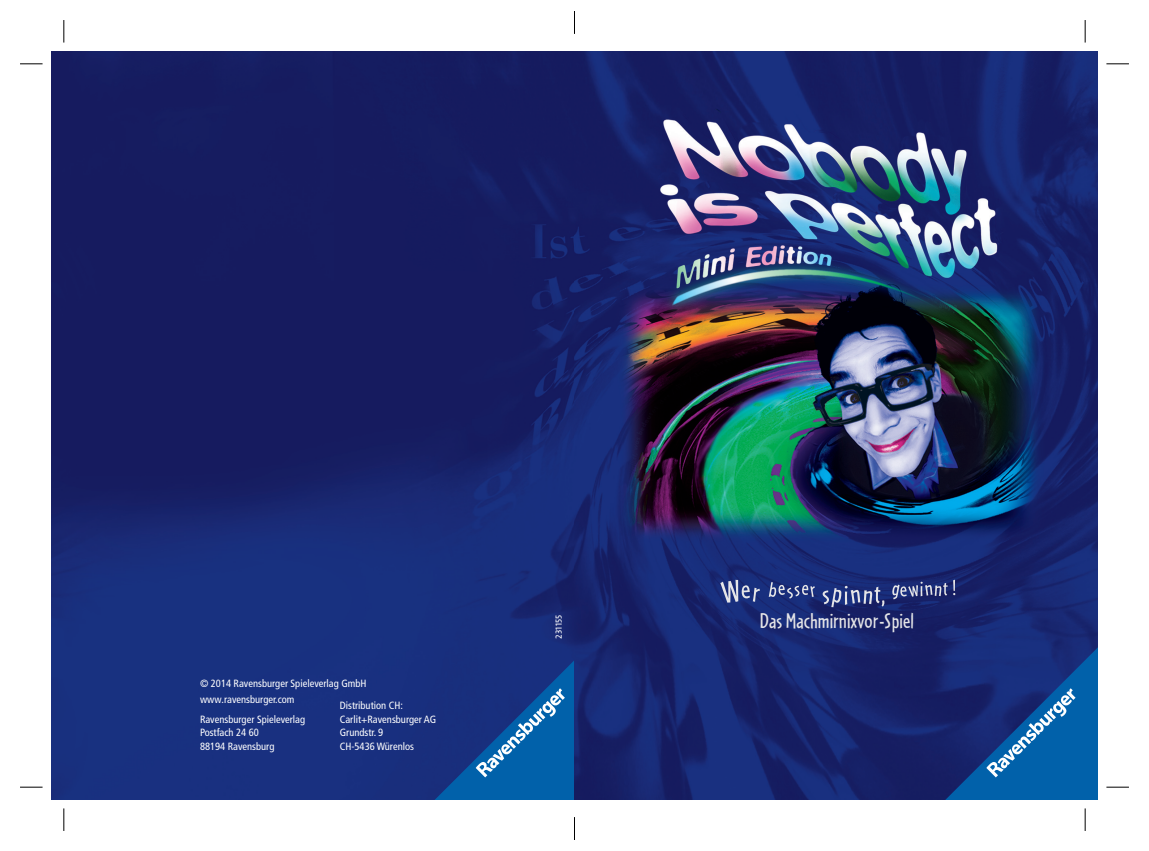
<style>
.page{position:relative;width:1149px;height:851px;background:#fff}
.page>*{position:absolute;margin:0;border:0;box-sizing:border-box;transform-origin:0 0}
.t1{font:22.05px "Cafeteria";color:#e5e5e7}
.t2{font:condensed 10.5px/13.5px "Frutiger LT Pro";color:#fff}
.t3{font:9px "The Sans Caps";color:#fff}
</style>
<div class="page">
<img style="left:51px;top:51px;width:1046px;height:748px">
<svg style="left:429px;top:641px;width:145px;height:158px"></svg>
<svg style="left:940px;top:641px;width:157px;height:158px"></svg>
<svg style="left:720px;top:579px;width:39px;height:23px"></svg>
<svg style="left:768px;top:582px;width:46px;height:16px"></svg>
<svg style="left:822px;top:585px;width:62px;height:22px"></svg>
<svg style="left:891px;top:579px;width:64px;height:20px"></svg>
<svg style="left:20px;top:64px;width:23px;height:1px"></svg>
<svg style="left:1106px;top:64px;width:22px;height:1px"></svg>
<svg style="left:20px;top:786px;width:23px;height:1px"></svg>
<svg style="left:1106px;top:786px;width:22px;height:1px"></svg>
<svg style="left:64px;top:20px;width:1px;height:23px"></svg>
<svg style="left:64px;top:808px;width:1px;height:22px"></svg>
<svg style="left:1084px;top:20px;width:1px;height:23px"></svg>
<svg style="left:1084px;top:808px;width:1px;height:22px"></svg>
<svg style="left:574px;top:11px;width:1px;height:23px"></svg>
<svg style="left:574px;top:817px;width:1px;height:22px"></svg>
<p class="t2" style="left:200px;top:676px;width:168px">© 2014 Ravensburger Spieleverlag GmbH</p>
<p class="t2" style="left:200px;top:690px;width:107px;line-height:19.5px">www.ravensburger.com<br>Ravensburger Spieleverlag</p>
<p class="t2" style="left:200px;top:726px;width:76px">Postfach 24 60<br>88194 Ravensburg</p>
<p class="t2" style="left:340px;top:699px;width:98px">Distribution CH:<br>Carlit+Ravensburger AG<br>Grundstr. 9<br>CH-5436 Würenlos</p>
<p class="t3" style="left:553px;top:638px;width:25px;rotate:-90deg">231155</p>
<h1 class="t1" style="left:759px;top:613px;width:155px">Das Machmirnixvor-Spiel</h1>
</div>
